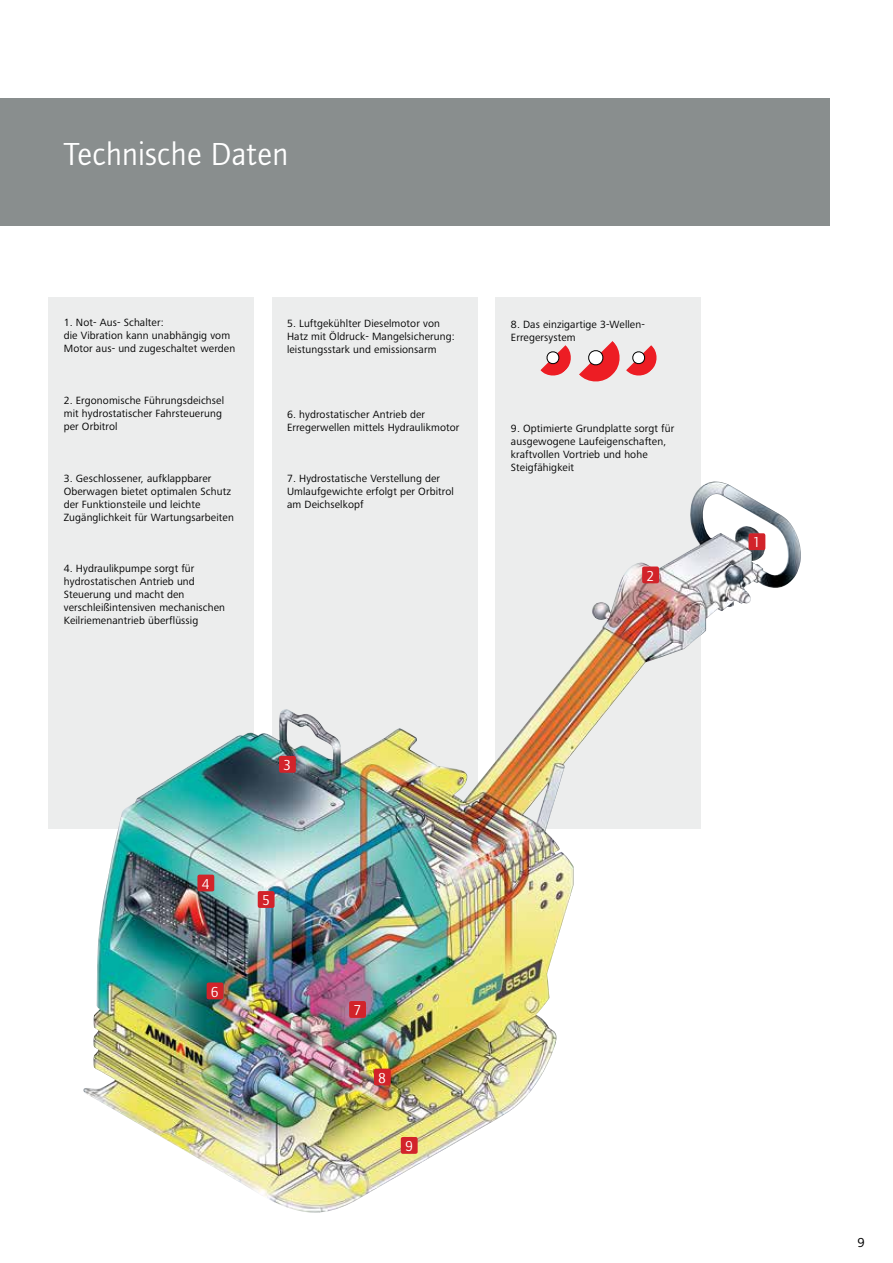
<style>
.page{position:relative;width:893px;height:1263px;background:#fff}
.page>*{position:absolute;margin:0;border:0;box-sizing:border-box;transform-origin:0 0}
.t1{font:33px "Foundry Journal OT2";color:#fff}
.t2{font:14.85px "Foundry Journal OT2";color:#fff}
.t3{font:13.5px "Frutiger Next LTW1 G";color:#000}
.t4{font:10.8px/13px "Frutiger Next LTW1 G";letter-spacing:.01em;color:#000}
</style>
<div class="page">
<div style="left:49px;top:298px;width:205px;height:531px;background:#eceded"></div>
<div style="left:272px;top:298px;width:205px;height:531px;background:#eceded"></div>
<div style="left:495px;top:298px;width:206px;height:531px;background:#eceded"></div>
<div style="left:0;top:98px;width:829px;height:127px;background:#898e8e"></div>
<img style="left:83px;top:481px;width:631px;height:732px">
<div style="left:279px;top:756px;width:17px;height:17px;background:#d2232a;border-radius:2px"></div>
<div style="left:258px;top:891px;width:17px;height:17px;background:#d2232a;border-radius:2px"></div>
<div style="left:197px;top:874px;width:17px;height:17px;background:#d2232a;border-radius:2px"></div>
<div style="left:207px;top:982px;width:16px;height:17px;background:#d2232a;border-radius:2px"></div>
<div style="left:349px;top:1001px;width:17px;height:17px;background:#d2232a;border-radius:2px"></div>
<div style="left:748px;top:533px;width:17px;height:17px;background:#d2232a;border-radius:2px"></div>
<div style="left:642px;top:566px;width:17px;height:17px;background:#d2232a;border-radius:2px"></div>
<div style="left:374px;top:1068px;width:17px;height:17px;background:#d2232a;border-radius:2px"></div>
<div style="left:401px;top:1137px;width:17px;height:17px;background:#d2232a;border-radius:2px"></div>
<svg style="left:540px;top:345px;width:31px;height:31px"></svg>
<svg style="left:579px;top:341px;width:78px;height:41px"></svg>
<h1 class="t1" style="left:64px;top:132px;width:226px">Technische Daten</h1>
<p class="t4" style="left:64px;top:316px;width:173px">1. Not- Aus- Schalter:<br>die Vibration kann unabhängig vom<br>Motor aus- und zugeschaltet werden</p>
<p class="t4" style="left:64px;top:394px;width:162px">2. Ergonomische Führungsdeichsel mit hydrostatischer Fahrsteuerung per Orbitrol</p>
<p class="t4" style="left:64px;top:472px;width:172px">3. Geschlossener, aufklappbarer Oberwagen bietet optimalen Schutz der Funktionsteile und leichte Zugänglichkeit für Wartungsarbeiten</p>
<p class="t4" style="left:64px;top:562px;width:163px">4. Hydraulikpumpe sorgt für hydrostatischen Antrieb und<br>Steuerung und macht den verschleißintensiven mechanischen<br>Keilriemenantrieb überflüssig</p>
<p class="t4" style="left:287px;top:317px;width:169px">5. Luftgekühlter Dieselmotor von<br>Hatz mit Öldruck- Mangelsicherung: leistungsstark und emissionsarm</p>
<p class="t4" style="left:287px;top:408px;width:174px">6. hydrostatischer Antrieb der<br>Erregerwellen mittels Hydraulikmotor</p>
<p class="t4" style="left:287px;top:472px;width:168px">7. Hydrostatische Verstellung der<br>Umlaufgewichte erfolgt per Orbitrol am Deichselkopf</p>
<p class="t4" style="left:511px;top:318px;width:135px">8. Das einzigartige 3-Wellen-<br>Erregersystem</p>
<p class="t4" style="left:511px;top:422px;width:165px">9. Optimierte Grundplatte sorgt für ausgewogene Laufeigenschaften, kraftvollen Vortrieb und hohe<br>Steigfähigkeit</p>
<h2 class="t2" style="left:646px;top:565px;width:9px">2</h2>
<h2 class="t2" style="left:202px;top:873px;width:9px">4</h2>
<h2 class="t2" style="left:211px;top:981px;width:9px">6</h2>
<h2 class="t2" style="left:283px;top:755px;width:9px">3</h2>
<h2 class="t2" style="left:262px;top:890px;width:9px">5</h2>
<h2 class="t2" style="left:353px;top:1000px;width:9px">7</h2>
<h2 class="t2" style="left:378px;top:1067px;width:9px">8</h2>
<h2 class="t2" style="left:405px;top:1136px;width:9px">9</h2>
<h2 class="t2" style="left:753px;top:532px;width:9px">1</h2>
<p class="t3" style="left:857px;top:1234px;width:9px">9</p>
</div>
